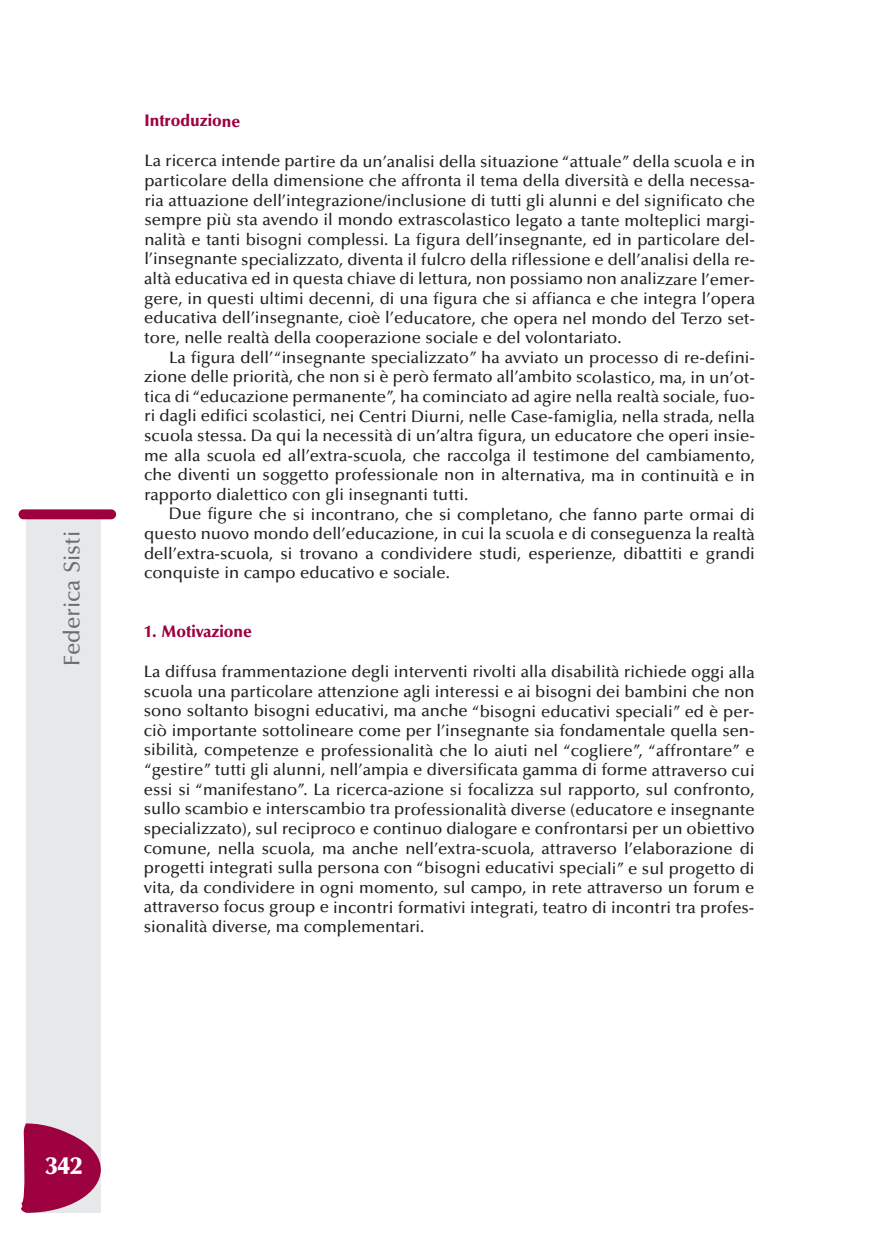
<style>
.page{position:relative;width:869px;height:1241px;background:#fff}
.page>*{position:absolute;margin:0;border:0;box-sizing:border-box;transform-origin:0 0}
.t1{font:900 24.5px "Optima";color:#fff}
.t2{font:500 22.75px "Optima";color:#6c6d70}
.t3{font:500 16.62px/19.6px "Optima";color:#231f20;text-align:justify}
.t4{font:900 16.62px "Optima";color:#9d0140;scale:.95 1}
</style>
<div class="page">
<div style="left:27px;top:517px;width:74px;height:695px;background:#e7e8e9"></div>
<div style="left:19px;top:509px;width:97px;height:10px;background:#9d0140;border-radius:5px"></div>
<svg style="left:21px;top:1122px;width:80px;height:90px"></svg>
<h2 class="t2" style="left:63px;top:665px;width:136px;rotate:-90deg">Federica Sisti</h2>
<p class="t4" style="left:144px;top:114px;width:102px">Introduzione</p>
<p class="t3" style="left:144px;top:153px;width:612px">La ricerca intende partire da un’analisi della situazione “attuale” della scuola e in particolare della dimensione che affronta il tema della diversità e della necessa&shy;ria attuazione dell’integrazione/inclusione di tutti gli alunni e del significato che sempre più sta avendo il mondo extrascolastico legato a tante molteplici margi&shy;nalità e tanti bisogni complessi. La figura dell’insegnante, ed in particolare del&shy;l’insegnante specializzato, diventa il fulcro della riflessione e dell’analisi della re&shy;altà educativa ed in questa chiave di lettura, non possiamo non analizzare l’emer&shy;gere, in questi ultimi decenni, di una figura che si affianca e che integra l’opera educativa dell’insegnante, cioè l’educatore, che opera nel mondo del Terzo set&shy;tore, nelle realtà della cooperazione sociale e del volontariato.</p>
<p class="t3" style="left:144px;top:349px;width:612px;text-indent:25px">La figura dell’“insegnante specializzato” ha avviato un processo di re-defini&shy;zione delle priorità, che non si è però fermato all’ambito scolastico, ma, in un’ot&shy;tica di “educazione permanente”, ha cominciato ad agire nella realtà sociale, fuo&shy;ri dagli edifici scolastici, nei Centri Diurni, nelle Case-famiglia, nella strada, nella scuola stessa. Da qui la necessità di un’altra figura, un educatore che operi insie&shy;me alla scuola ed all’extra-scuola, che raccolga il testimone del cambiamento, che diventi un soggetto professionale non in alternativa, ma in continuità e in rapporto dialettico con gli insegnanti tutti.</p>
<p class="t3" style="left:144px;top:506px;width:612px;text-indent:25px">Due figure che si incontrano, che si completano, che fanno parte ormai di questo nuovo mondo dell’educazione, in cui la scuola e di conseguenza la realtà dell’extra-scuola, si trovano a condividere studi, esperienze, dibattiti e grandi conquiste in campo educativo e sociale.</p>
<p class="t4" style="left:144px;top:624px;width:115px">1. Motivazione</p>
<p class="t3" style="left:144px;top:663px;width:612px">La diffusa frammentazione degli interventi rivolti alla disabilità richiede oggi alla scuola una particolare attenzione agli interessi e ai bisogni dei bambini che non sono soltanto bisogni educativi, ma anche “bisogni educativi speciali” ed è per&shy;ciò importante sottolineare come per l’insegnante sia fondamentale quella sen&shy;sibilità, competenze e professionalità che lo aiuti nel “cogliere”, “affrontare” e “gestire” tutti gli alunni, nell’ampia e diversificata gamma di forme attraverso cui essi si “manifestano”. La ricerca-azione si focalizza sul rapporto, sul confronto, sullo scambio e interscambio tra professionalità diverse (educatore e insegnante specializzato), sul reciproco e continuo dialogare e confrontarsi per un obiettivo comune, nella scuola, ma anche nell’extra-scuola, attraverso l’elaborazione di progetti integrati sulla persona con “bisogni educativi speciali” e sul progetto di vita, da condividere in ogni momento, sul campo, in rete attraverso un forum e attraverso focus group e incontri formativi integrati, teatro di incontri tra profes&shy;sionalità diverse, ma complementari.</p>
<h1 class="t1" style="left:45px;top:1155px;width:38px">342</h1>
</div>
